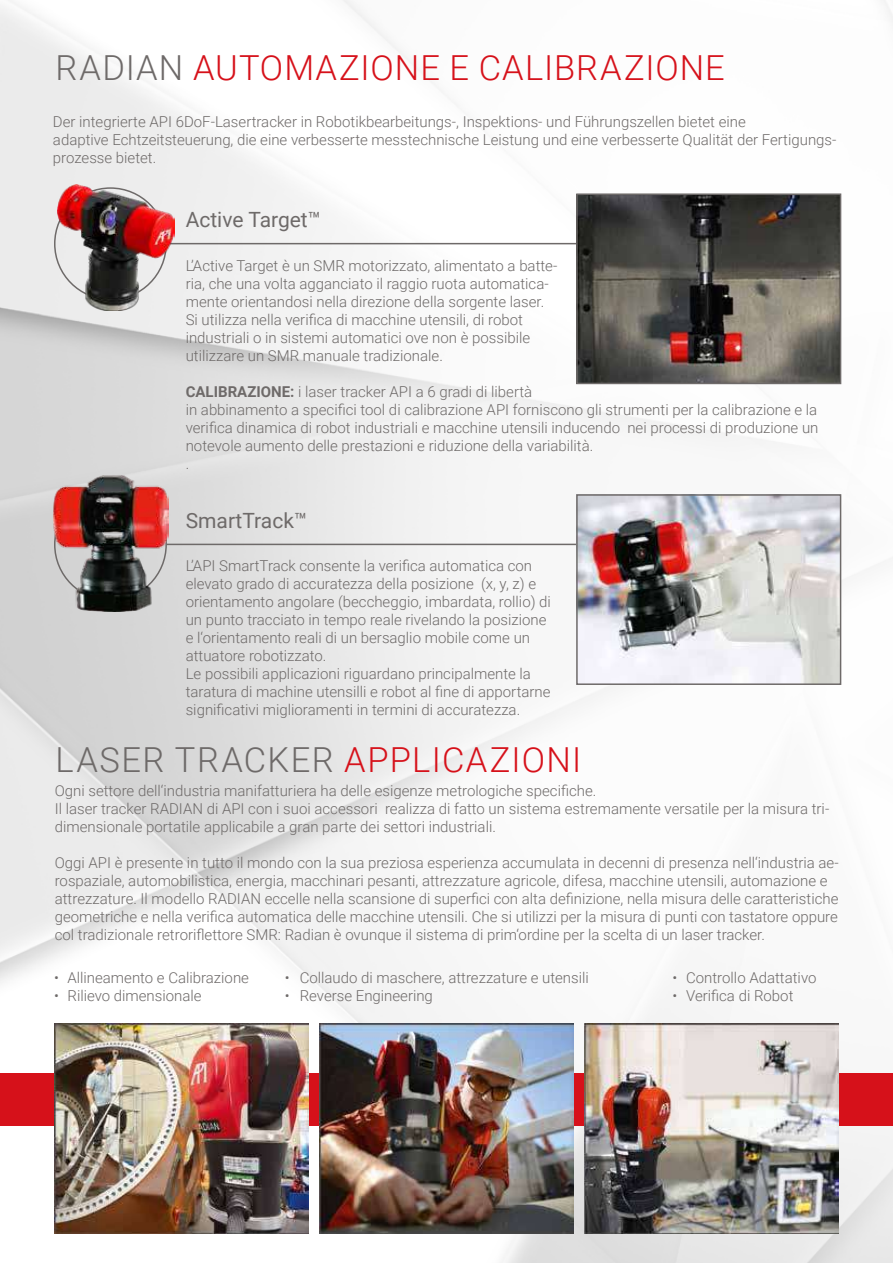
<style>
.page{position:relative;width:893px;height:1263px;background:#fff}
.page>*{position:absolute;margin:0;border:0;box-sizing:border-box;transform-origin:0 0}
.t1{font:300 34.5px "Roboto";letter-spacing:.03em;color:#d6111a}
.t2{font:300 34.5px "Roboto";letter-spacing:.04em;color:#6e6a69}
.t3{font:21px "Roboto";color:#6e6a69}
.t4{font:300 15px/18px "Roboto";color:#6e6a69}
.s1{color:#6e6a69}
.s2{font-weight:700}
.s3{color:#d6111a}
</style>
<div class="page">
<img style="left:0;top:0;width:893px;height:1263px">
<div style="left:0;top:1074px;width:893px;height:52px;background:#d6111a"></div>
<img style="left:892px;top:0;width:1px;height:424px">
<hr style="left:166px;top:243px;width:430px;height:1px;background:#6e6a69">
<hr style="left:166px;top:544px;width:430px;height:1px;background:#6e6a69">
<img style="left:54px;top:1024px;width:254px;height:209px">
<img style="left:319px;top:1024px;width:254px;height:209px">
<img style="left:585px;top:1024px;width:254px;height:209px">
<img style="left:58px;top:185px;width:116px;height:125px">
<img style="left:52px;top:474px;width:117px;height:138px">
<img style="left:579px;top:497px;width:259px;height:185px">
<div style="left:576px;top:494px;width:265px;height:191px;border:2px solid #6e6a69"></div>
<img style="left:579px;top:196px;width:259px;height:185px">
<div style="left:576px;top:193px;width:265px;height:191px;border:2px solid #6e6a69"></div>
<h1 class="t1" style="left:55px;top:43px;width:671px"><span class="s1">RADIAN</span> AUTOMAZIONE E CALIBRAZIONE</h1>
<p class="t4" style="left:53px;top:112px;width:785px">Der integrierte API 6DoF-Lasertracker in Robotikbearbeitungs-, Inspektions- und Führungszellen bietet eine<br>adaptive Echtzeitsteuerung, die eine verbesserte messtechnische Leistung und eine verbesserte Qualität der Fertigungs&shy;prozesse bietet.</p>
<h2 class="t3" style="left:186px;top:205px;width:137px">Active Target™</h2>
<p class="t4" style="left:186px;top:256px;width:373px">L’Active Target è un SMR motorizzato, alimentato a batte&shy;ria, che una volta agganciato il raggio ruota automatica&shy;mente orientandosi nella direzione della sorgente laser.<br>Si utilizza nella verifica di macchine utensili, di robot industriali o in sistemi automatici ove non è possibile utilizzare un SMR manuale tradizionale.</p>
<p class="t4" style="left:186px;top:382px;width:634px"><span class="s2">CALIBRAZIONE:</span> i laser tracker API a 6 gradi di libertà<br>in abbinamento a specifici tool di calibrazione API forniscono gli strumenti per la calibrazione e la verifica dinamica di robot industriali e macchine utensili inducendo nei processi di produzione un notevole aumento delle prestazioni e riduzione della variabilità.<br>.</p>
<h2 class="t3" style="left:186px;top:506px;width:123px">SmartTrack™</h2>
<p class="t4" style="left:186px;top:556px;width:367px">L’API SmartTrack consente la verifica automatica con elevato grado di accuratezza della posizione (x, y, z) e orientamento angolare (beccheggio, imbardata, rollio) di un punto tracciato in tempo reale rivelando la posizione e l‘orientamento reali di un bersaglio mobile come un attuatore robotizzato.<br>Le possibili applicazioni riguardano principalmente la taratura di machine utensilli e robot al fine di apportarne significativi miglioramenti in termini di accuratezza.</p>
<h1 class="t2" style="left:55px;top:736px;width:527px">LASER TRACKER <span class="s3">APPLICAZIONI</span></h1>
<p class="t4" style="left:55px;top:781px;width:776px">Ogni settore dell‘industria manifatturiera ha delle esigenze metrologiche specifiche.<br>Il laser tracker RADIAN di API con i suoi accessori realizza di fatto un sistema estremamente versatile per la misura tri&shy;dimensionale portatile applicabile a gran parte dei settori industriali.</p>
<p class="t4" style="left:55px;top:853px;width:785px">Oggi API è presente in tutto il mondo con la sua preziosa esperienza accumulata in decenni di presenza nell‘industria ae&shy;rospaziale, automobilistica, energia, macchinari pesanti, attrezzature agricole, difesa, macchine utensili, automazione e attrezzature. Il modello RADIAN eccelle nella scansione di superfici con alta definizione, nella misura delle caratteristiche geometriche e nella verifica automatica delle macchine utensili. Che si utilizzi per la misura di punti con tastatore oppure col tradizionale retroriflettore SMR: Radian è ovunque il sistema di prim‘ordine per la scelta di un laser tracker.</p>
<p class="t4" style="left:673px;top:968px;width:145px">• Controllo Adattativo</p>
<p class="t4" style="left:673px;top:986px;width:122px">• Verifica di Robot</p>
<p class="t4" style="left:54px;top:968px;width:197px">• Allineamento e Calibrazione</p>
<p class="t4" style="left:54px;top:986px;width:149px">• Rilievo dimensionale</p>
<p class="t4" style="left:285px;top:968px;width:306px">• Collaudo di maschere, attrezzature e utensili</p>
<p class="t4" style="left:285px;top:986px;width:150px">• Reverse Engineering</p>
</div>
